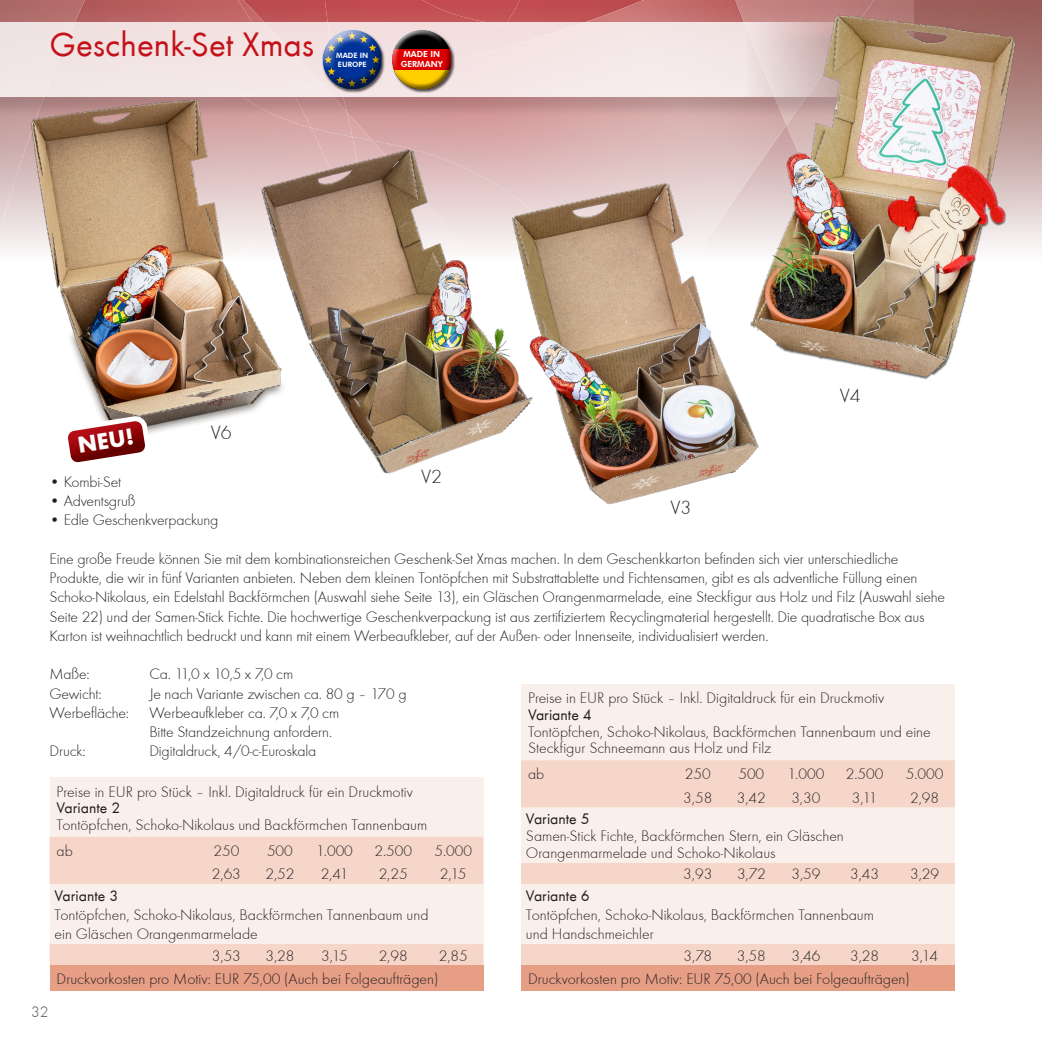
<style>
.page{position:relative;width:1042px;height:1042px;background:#fff}
.page>*{position:absolute;margin:0;border:0;box-sizing:border-box;transform-origin:0 0}
.t1{font:35px "Futura T";color:#c4121a}
.t2{font:700 23.97px "Futura PT";color:#fff}
.t3{font:19.78px "Futura T Ligh";color:#231f20}
.t4{font:15.75px/19.2px "Futura T Ligh";letter-spacing:-.01em;color:#231f20}
.t5{font:15.75px "Futura T";color:#231f20}
.t6{font:15.75px "Futura T Light";color:#4b4c4d}
.t7{font:800 8.4px/10.2px "Futura BT";color:#fff;text-align:center}
.t8{font:800 7.35px/8.8px "Futura BT";color:#fff}
</style>
<div class="page">
<img style="left:316px;top:0;width:24px;height:22px">
<img style="left:274px;top:0;width:42px;height:22px">
<img style="left:260px;top:0;width:14px;height:2px">
<div style="left:139px;top:0;width:79px;height:22px;background:#bd6162"></div>
<img style="left:218px;top:0;width:42px;height:22px">
<img style="left:225px;top:0;width:21px;height:13px">
<img style="left:245px;top:2px;width:41px;height:20px">
<img style="left:340px;top:0;width:394px;height:179px">
<img style="left:352px;top:119px;width:20px;height:14px">
<img style="left:309px;top:119px;width:43px;height:14px">
<img style="left:341px;top:0;width:315px;height:22px">
<img style="left:0;top:0;width:139px;height:250px">
<svg style="left:1028px;top:0;width:14px;height:249px;background:#bf9c99"></svg>
<div style="left:0;top:25px;width:989px;height:94px;background:#231f20;opacity:.2"></div>
<div style="left:0;top:22px;width:967px;height:75px;background:#f4e6e6"></div>
<div style="left:50px;top:778px;width:433px;height:59px;background:#faf0eb"></div>
<div style="left:50px;top:837px;width:433px;height:128px;background:#f5d6c8"></div>
<div style="left:50px;top:884px;width:433px;height:60px;background:#faf0eb"></div>
<div style="left:50px;top:965px;width:433px;height:26px;background:#e69e85"></div>
<div style="left:521px;top:684px;width:434px;height:76px;background:#faf0eb"></div>
<div style="left:521px;top:760px;width:434px;height:205px;background:#f5d6c8"></div>
<svg style="left:521px;top:807px;width:434px;height:137px;background:#f9ebe5"></svg>
<div style="left:521px;top:965px;width:434px;height:26px;background:#e69e85"></div>
<img style="left:309px;top:133px;width:232px;height:341px">
<img style="left:506px;top:179px;width:253px;height:326px">
<div style="left:322px;top:29px;width:63px;height:64px;background:#231f20;opacity:.75"></div>
<div style="left:321px;top:29px;width:63px;height:42px;background:#fff;opacity:.8"></div>
<div style="left:321px;top:38px;width:63px;height:54px;background:#231f20;opacity:.6"></div>
<img style="left:734px;top:0;width:294px;height:389px">
<div style="left:391px;top:29px;width:64px;height:64px;background:#231f20;opacity:.75"></div>
<div style="left:389px;top:29px;width:63px;height:48px;background:#fff;opacity:.8"></div>
<div style="left:391px;top:39px;width:61px;height:53px;background:#231f20;opacity:.6"></div>
<img style="left:3px;top:97px;width:306px;height:337px">
<svg style="left:64px;top:416px;width:86px;height:47px"></svg>
<h1 class="t1" style="left:50px;top:25px;width:266px">Geschenk-Set Xmas</h1>
<p class="t8" style="left:336px;top:51px;width:34px">MADE IN<br>EUROPE</p>
<p class="t7" style="left:401px;top:49px;width:44px">MADE IN<br>GERMANY</p>
<h2 class="t2" style="left:75px;top:430px;width:58px;rotate:-9deg">NEU!</h2>
<p class="t3" style="left:211px;top:422px;width:22px">V6</p>
<p class="t3" style="left:840px;top:385px;width:22px">V4</p>
<p class="t3" style="left:421px;top:465px;width:22px">V2</p>
<p class="t4" style="left:50px;top:472px;width:73px">• Kombi-Set</p>
<p class="t4" style="left:50px;top:492px;width:87px">• Adventsgruß</p>
<p class="t4" style="left:50px;top:511px;width:170px">• Edle Geschenkverpackung</p>
<p class="t4" style="left:50px;top:549px;width:897px">Eine große Freude können Sie mit dem kombinationsreichen Geschenk-Set Xmas machen. In dem Geschenkkarton befinden sich vier unterschiedliche Produkte, die wir in fünf Varianten anbieten. Neben dem kleinen Tontöpfchen mit Substrattablette und Fichtensamen, gibt es als adventliche Füllung einen Schoko-Nikolaus, ein Edelstahl Backförmchen (Auswahl siehe Seite 13), ein Gläschen Orangenmarmelade, eine Steckfigur aus Holz und Filz (Auswahl siehe Seite 22) und der Samen-Stick Fichte. Die hochwertige Geschenkverpackung ist aus zertifiziertem Recyclingmaterial hergestellt. Die quadratische Box aus Karton ist weihnachtlich bedruckt und kann mit einem Werbeaufkleber, auf der Außen- oder Innenseite, individualisiert werden.</p>
<p class="t4" style="left:50px;top:665px;width:42px">Maße:</p>
<p class="t4" style="left:149px;top:665px;width:145px">Ca. 11,0 x 10,5 x 7,0 cm</p>
<p class="t4" style="left:50px;top:684px;width:54px">Gewicht:</p>
<p class="t4" style="left:149px;top:684px;width:259px">Je nach Variante zwischen ca. 80 g – 170 g</p>
<p class="t4" style="left:50px;top:703px;width:81px">Werbefläche:</p>
<p class="t4" style="left:149px;top:703px;width:191px">Werbeaufkleber ca. 7,0 x 7,0 cm<br>Bitte Standzeichnung anfordern.</p>
<p class="t4" style="left:50px;top:742px;width:38px">Druck:</p>
<p class="t4" style="left:149px;top:742px;width:168px">Digitaldruck, 4/0-c-Euroskala</p>
<p class="t4" style="left:57px;top:782px;width:358px">Preise in EUR pro Stück – Inkl. Digitaldruck für ein Druckmotiv</p>
<p class="t5" style="left:57px;top:799px;width:65px">Variante 2</p>
<p class="t4" style="left:57px;top:812px;width:372px;line-height:25.7px">Tontöpfchen, Schoko-Nikolaus und Backförmchen Tannenbaum ab</p>
<p class="t3" style="left:670px;top:496px;width:22px">V3</p>
<p class="t4" style="left:528px;top:689px;width:358px">Preise in EUR pro Stück – Inkl. Digitaldruck für ein Druckmotiv</p>
<p class="t5" style="left:528px;top:706px;width:65px">Variante 4</p>
<p class="t4" style="left:528px;top:723px;width:404px;line-height:16.6px">Tontöpfchen, Schoko-Nikolaus, Backförmchen Tannenbaum und eine<br>Steckfigur Schneemann aus Holz und Filz</p>
<p class="t4" style="left:528px;top:764px;width:18px">ab</p>
<p class="t4" style="left:685px;top:764px;width:27px">250</p>
<p class="t4" style="left:738px;top:764px;width:27px">500</p>
<p class="t4" style="left:787px;top:764px;width:38px">1.000</p>
<p class="t4" style="left:846px;top:764px;width:39px">2.500</p>
<p class="t4" style="left:906px;top:764px;width:39px">5.000</p>
<p class="t4" style="left:683px;top:788px;width:31px">3,58</p>
<p class="t4" style="left:737px;top:788px;width:31px">3,42</p>
<p class="t4" style="left:791px;top:788px;width:31px">3,30</p>
<p class="t4" style="left:852px;top:788px;width:27px">3,11</p>
<p class="t4" style="left:910px;top:788px;width:31px">2,98</p>
<p class="t5" style="left:526px;top:810px;width:65px">Variante 5</p>
<p class="t4" style="left:526px;top:828px;width:319px;line-height:16.6px">Samen-Stick Fichte, Backförmchen Stern, ein Gläschen<br>Orangenmarmelade und Schoko-Nikolaus</p>
<p class="t4" style="left:683px;top:865px;width:31px">3,93</p>
<p class="t4" style="left:737px;top:865px;width:30px">3,72</p>
<p class="t4" style="left:791px;top:865px;width:31px">3,59</p>
<p class="t4" style="left:850px;top:865px;width:31px">3,43</p>
<p class="t4" style="left:910px;top:865px;width:31px">3,29</p>
<p class="t5" style="left:526px;top:887px;width:65px">Variante 6</p>
<p class="t4" style="left:526px;top:905px;width:349px">Tontöpfchen, Schoko-Nikolaus, Backförmchen Tannenbaum und Handschmeichler</p>
<p class="t4" style="left:683px;top:946px;width:30px">3,78</p>
<p class="t4" style="left:737px;top:946px;width:31px">3,58</p>
<p class="t4" style="left:791px;top:946px;width:31px">3,46</p>
<p class="t4" style="left:850px;top:946px;width:31px">3,28</p>
<p class="t4" style="left:911px;top:946px;width:28px">3,14</p>
<p class="t4" style="left:528px;top:970px;width:383px">Druckvorkosten pro Motiv: EUR 75,00 (Auch bei Folgeaufträgen)</p>
<p class="t4" style="left:213px;top:841px;width:27px">250</p>
<p class="t4" style="left:267px;top:841px;width:27px">500</p>
<p class="t4" style="left:316px;top:841px;width:38px">1.000</p>
<p class="t4" style="left:374px;top:841px;width:39px">2.500</p>
<p class="t4" style="left:434px;top:841px;width:39px">5.000</p>
<p class="t4" style="left:212px;top:865px;width:31px">2,63</p>
<p class="t4" style="left:265px;top:865px;width:31px">2,52</p>
<p class="t4" style="left:321px;top:865px;width:29px">2,41</p>
<p class="t4" style="left:379px;top:865px;width:31px">2,25</p>
<p class="t4" style="left:440px;top:865px;width:28px">2,15</p>
<p class="t5" style="left:55px;top:887px;width:65px">Variante 3</p>
<p class="t4" style="left:55px;top:905px;width:375px">Tontöpfchen, Schoko-Nikolaus, Backförmchen Tannenbaum und ein Gläschen Orangenmarmelade</p>
<p class="t4" style="left:212px;top:946px;width:31px">3,53</p>
<p class="t4" style="left:265px;top:946px;width:31px">3,28</p>
<p class="t4" style="left:321px;top:946px;width:28px">3,15</p>
<p class="t4" style="left:379px;top:946px;width:31px">2,98</p>
<p class="t4" style="left:439px;top:946px;width:31px">2,85</p>
<p class="t4" style="left:57px;top:970px;width:383px">Druckvorkosten pro Motiv: EUR 75,00 (Auch bei Folgeaufträgen)</p>
<p class="t6" style="left:31px;top:1003px;width:19px">32</p>
</div>
